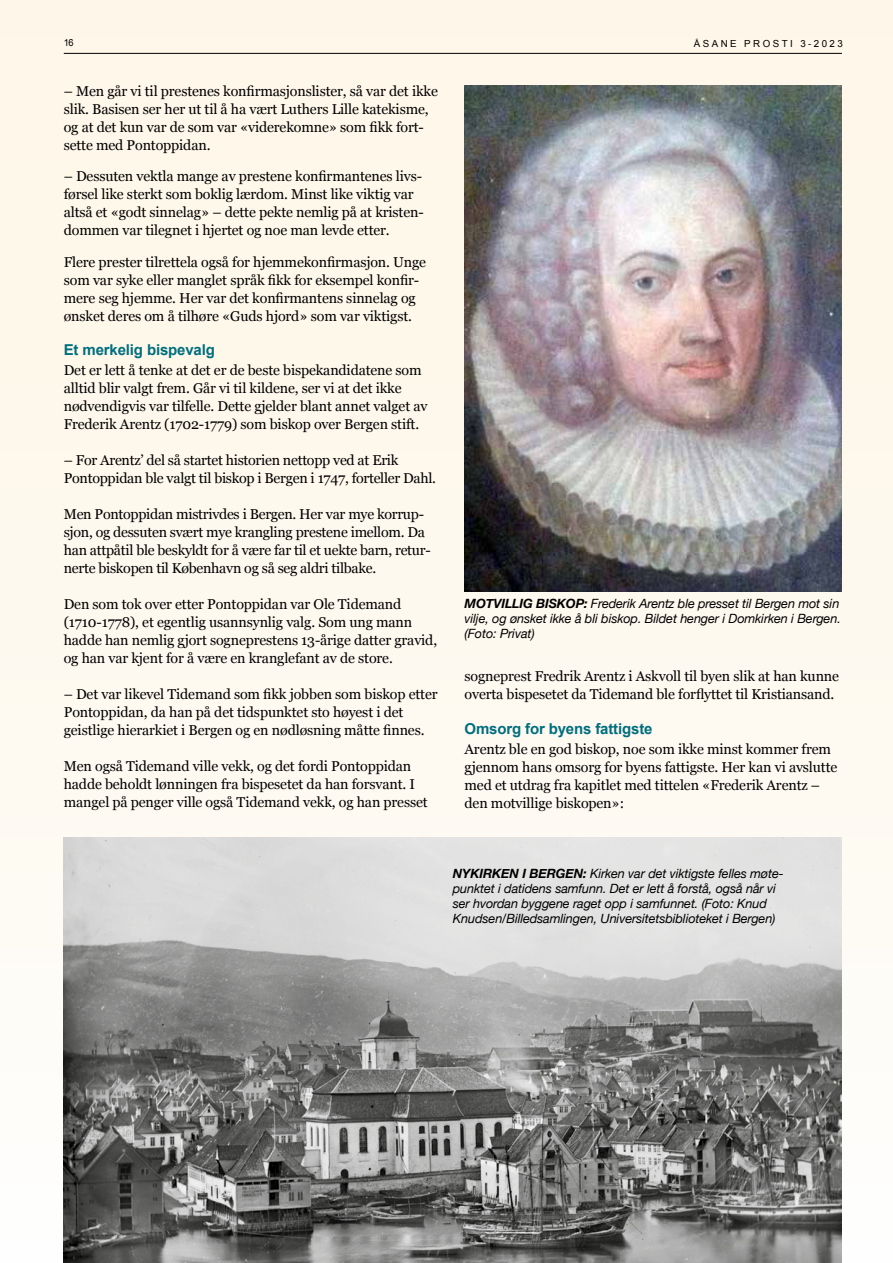
<style>
.page{position:relative;width:893px;height:1263px;background:#fef9ee}
.page>*{position:absolute;margin:0;border:0;box-sizing:border-box;transform-origin:0 0}
.t1{font:700 15px "Arial";letter-spacing:-.01em;color:#006e7e}
.t2{font:14.25px/18px "Georgia";letter-spacing:-.01em;color:#000}
.t3{font:italic 12.75px/15px "Helvetica Neue";letter-spacing:-.01em;color:#000}
.t4{font:9.75px "Arial";letter-spacing:.25em;color:#000}
.t5{font:9.75px "Arial";letter-spacing:.25em;color:#000;scale:.95 1}
.s1{font-weight:700}
</style>
<div class="page">
<img style="left:64px;top:838px;width:778px;height:425px">
<img style="left:465px;top:85px;width:377px;height:506px">
<hr style="left:64px;top:53px;width:778px;height:1px;background:#000">
<p class="t5" style="left:64px;top:36px;width:12px">16</p>
<p class="t4" style="left:694px;top:37px;width:150px">ÅSANE PROSTI 3-2023</p>
<p class="t2" style="left:64px;top:81px;width:376px">– Men går vi til prestenes konfirmasjonslister, så var det ikke slik. Basisen ser her ut til å ha vært Luthers Lille katekisme, og at det kun var de som var «viderekomne» som fikk fort&shy;sette med Pontoppidan.</p>
<p class="t2" style="left:64px;top:167px;width:360px">– Dessuten vektla mange av prestene konfirmantenes livs&shy;førsel like sterkt som boklig lærdom. Minst like viktig var altså et «godt sinnelag» – dette pekte nemlig på at kristen&shy;dommen var tilegnet i hjertet og noe man levde etter.</p>
<p class="t2" style="left:64px;top:252px;width:364px">Flere prester tilrettela også for hjemmekonfirmasjon. Unge som var syke eller manglet språk fikk for eksempel konfir&shy;mere seg hjemme. Her var det konfirmantens sinnelag og ønsket deres om å tilhøre «Guds hjord» som var viktigst.</p>
<p class="t1" style="left:64px;top:340px;width:153px">Et merkelig bispevalg</p>
<p class="t2" style="left:64px;top:361px;width:365px">Det er lett å tenke at det er de beste bispekandidatene som alltid blir valgt frem. Går vi til kildene, ser vi at det ikke nødvendigvis var tilfelle. Dette gjelder blant annet valget av Frederik Arentz (1702-1779) som biskop over Bergen stift.</p>
<p class="t2" style="left:64px;top:451px;width:374px">– For Arentz’ del så startet historien nettopp ved at Erik<br>Pontoppidan ble valgt til biskop i Bergen i 1747, forteller Dahl.</p>
<p class="t2" style="left:64px;top:505px;width:367px">Men Pontoppidan mistrivdes i Bergen. Her var mye korrup&shy;sjon, og dessuten svært mye krangling prestene imellom. Da han attpåtil ble beskyldt for å være far til et uekte barn, retur&shy;nerte biskopen til København og så seg aldri tilbake.</p>
<p class="t2" style="left:64px;top:595px;width:375px">Den som tok over etter Pontoppidan var Ole Tidemand (1710-1778), et egentlig usannsynlig valg. Som ung mann hadde han nemlig gjort sogneprestens 13-årige datter gravid, og han var kjent for å være en kranglefant av de store.</p>
<p class="t2" style="left:64px;top:685px;width:375px">– Det var likevel Tidemand som fikk jobben som biskop etter<br>Pontoppidan, da han på det tidspunktet sto høyest i det geistlige hierarkiet i Bergen og en nødløsning måtte finnes.</p>
<p class="t2" style="left:64px;top:757px;width:365px">Men også Tidemand ville vekk, og det fordi Pontoppidan hadde beholdt lønningen fra bispesetet da han forsvant. I mangel på penger ville også Tidemand vekk, og han presset</p>
<p class="t3" style="left:465px;top:597px;width:378px;text-align:justify"><span class="s1">MOTVILLIG BISKOP:</span> Frederik Arentz ble presset til Bergen mot sin vilje, og ønsket ikke å bli biskop. Bildet henger i Domkirken i Bergen. (Foto: Privat)</p>
<p class="t2" style="left:465px;top:667px;width:376px">sogneprest Fredrik Arentz i Askvoll til byen slik at han kunne overta bispesetet da Tidemand ble forflyttet til Kristiansand.</p>
<p class="t1" style="left:465px;top:719px;width:189px">Omsorg for byens fattigste</p>
<p class="t2" style="left:465px;top:740px;width:374px">Arentz ble en god biskop, noe som ikke minst kommer frem gjennom hans omsorg for byens fattigste. Her kan vi avslutte med et utdrag fra kapitlet med tittelen «Frederik Arentz – den motvillige biskopen»:</p>
<p class="t3" style="left:453px;top:866px;width:331px"><span class="s1">NYKIRKEN I BERGEN:</span> Kirken var det viktigste felles møte&shy;punktet i datidens samfunn. Det er lett å forstå, også når vi ser hvordan byggene raget opp i samfunnet. (Foto: Knud Knudsen/Billedsamlingen, Universitetsbiblioteket i Bergen)</p>
</div>
